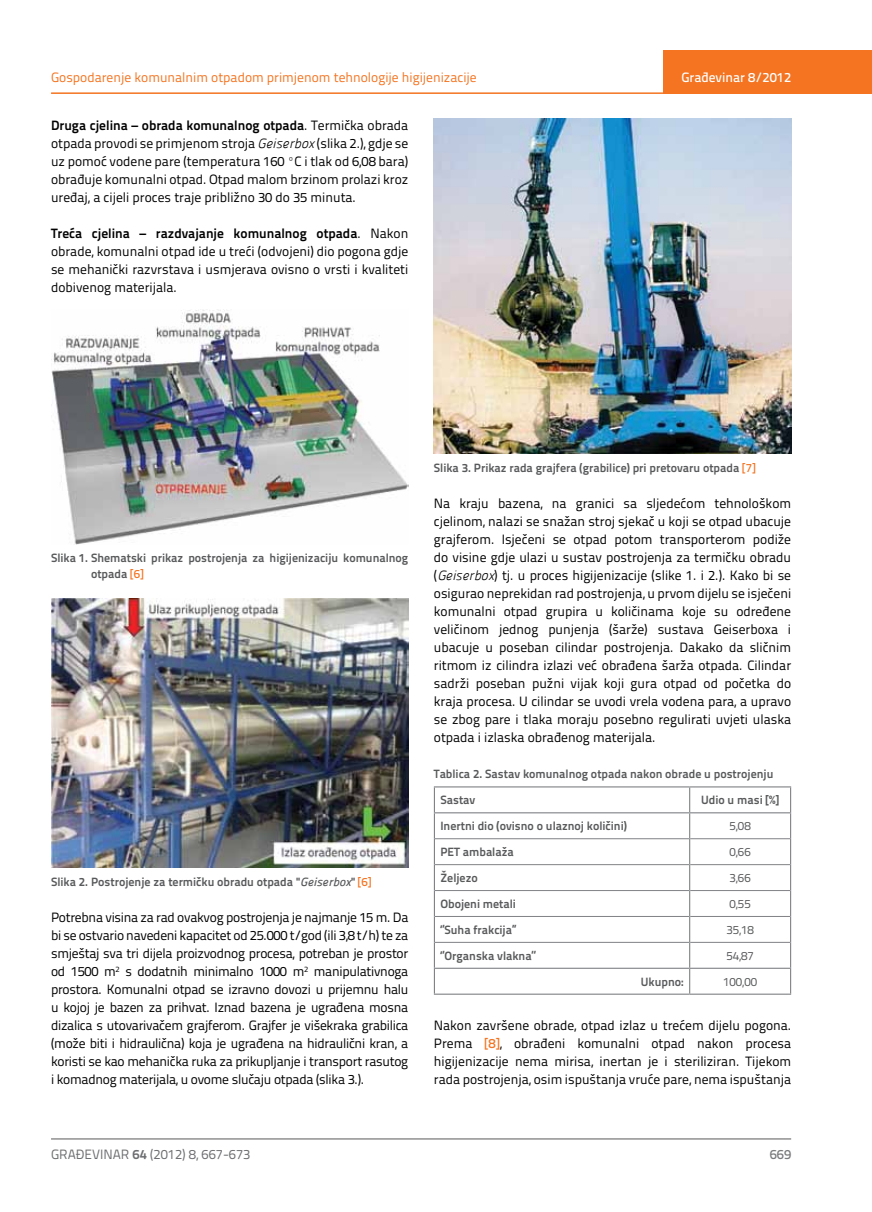
<style>
.page{position:relative;width:872px;height:1212px;background:#fff}
.page>*{position:absolute;margin:0;border:0;box-sizing:border-box;transform-origin:0 0}
.t1{font:13.5px/18px "Titillium Text 22 L";color:#000;text-align:justify}
.t2{font:13.5px "Titillium Text 22 L";color:#f47421}
.t3{font:13.5px "Titillium Text 22 L";color:#6d6e71}
.t4{font:500 13.5px "Titillium Text 22 L";color:#fff}
.t5{font:500 13.5px "Titillium Text 22 L";color:#797a7d}
.t6{font:700 12px/16.5px "Titillium Text 22 L";color:#58595b}
.t7{font:12px "Titillium Text 22 L";color:#58595b}
.s1{font-weight:700}
.s2{font-family:"Panefresco 250 wt";font-style:italic}
.s3{font-weight:500;color:#f47421}
.s4{font-family:"Panefresco 600 wt";font-weight:400;font-style:italic}
</style>
<div class="page">
<hr style="left:51px;top:92px;width:821px;height:2px;background:#f47421">
<div style="left:663px;top:50px;width:209px;height:44px;background:#f47421"></div>
<hr style="left:51px;top:1139px;width:740px;height:1px;background:#58595b">
<img style="left:51px;top:310px;width:357px;height:235px">
<img style="left:51px;top:598px;width:357px;height:269px">
<img style="left:434px;top:119px;width:357px;height:334px">
<hr style="left:435px;top:838px;width:254px;height:1px;background:#808285">
<hr style="left:690px;top:838px;width:100px;height:1px;background:#808285">
<hr style="left:435px;top:864px;width:254px;height:1px;background:#808285">
<hr style="left:690px;top:864px;width:100px;height:1px;background:#808285">
<hr style="left:435px;top:890px;width:254px;height:1px;background:#808285">
<hr style="left:690px;top:890px;width:100px;height:1px;background:#808285">
<hr style="left:435px;top:916px;width:254px;height:1px;background:#808285">
<hr style="left:690px;top:916px;width:100px;height:1px;background:#808285">
<hr style="left:435px;top:942px;width:254px;height:1px;background:#808285">
<hr style="left:690px;top:942px;width:100px;height:1px;background:#808285">
<svg style="left:689px;top:787px;width:1px;height:206px"></svg>
<hr style="left:434px;top:786px;width:255px;height:1px;background:#808285">
<hr style="left:689px;top:786px;width:102px;height:1px;background:#808285">
<hr style="left:434px;top:812px;width:255px;height:1px;background:#808285">
<hr style="left:689px;top:812px;width:102px;height:1px;background:#808285">
<hr style="left:434px;top:968px;width:255px;height:1px;background:#808285">
<svg style="left:434px;top:787px;width:1px;height:206px"></svg>
<hr style="left:689px;top:968px;width:102px;height:1px;background:#808285">
<svg style="left:790px;top:787px;width:1px;height:206px"></svg>
<hr style="left:434px;top:993px;width:255px;height:2px;background:#808285">
<hr style="left:689px;top:993px;width:102px;height:2px;background:#808285">
<p class="t2" style="left:51px;top:68px;width:427px">Gospodarenje komunalnim otpadom primjenom tehnologije higijenizacije</p>
<p class="t1" style="left:51px;top:115px;width:359px"><span class="s1">Druga cjelina – obrada komunalnog otpada</span>. Termička obrada otpada provodi se primjenom stroja <span class="s2">Geiserbox</span> (slika 2.), gdje se uz pomoć vodene pare (temperatura 160 ºC i tlak od 6,08 bara) obrađuje komunalni otpad. Otpad malom brzinom prolazi kroz uređaj, a cijeli proces traje približno 30 do 35 minuta.</p>
<p class="t1" style="left:51px;top:223px;width:359px"><span class="s1">Treća cjelina – razdvajanje komunalnog otpada</span>. Nakon obrade, komunalni otpad ide u treći (odvojeni) dio pogona gdje se mehanički razvrstava i usmjerava ovisno o vrsti i kvaliteti dobivenog materijala.</p>
<p class="t4" style="left:681px;top:67px;width:111px">Građevinar 8/2012</p>
<p class="t6" style="left:91px;top:549px;width:319px;text-indent:-40px">Slika 1. Shematski prikaz postrojenja za higijenizaciju komunalnog otpada <span class="s3">[6]</span></p>
<p class="t6" style="left:51px;top:873px;width:322px">Slika 2. Postrojenje za termičku obradu otpada "<span class="s4">Geiserbox</span>" <span class="s3">[6]</span></p>
<p class="t1" style="left:51px;top:908px;width:359px">Potrebna visina za rad ovakvog postrojenja je najmanje 15 m. Da bi se ostvario navedeni kapacitet od 25.000 t/god (ili 3,8 t/h) te za smještaj sva tri dijela proizvodnog procesa, potreban je prostor od 1500 m<sup>2</sup> s dodatnih minimalno 1000 m<sup>2</sup> manipulativnoga prostora. Komunalni otpad se izravno dovozi u prijemnu halu u kojoj je bazen za prihvat. Iznad bazena je ugrađena mosna dizalica s utovarivačem grajferom. Grajfer je višekraka grabilica (može biti i hidraulična) koja je ugrađena na hidraulični kran, a koristi se kao mehanička ruka za prikupljanje i transport rasutog i komadnog materijala, u ovome slučaju otpada (slika 3.).</p>
<p class="t6" style="left:434px;top:459px;width:323px">Slika 3. Prikaz rada grajfera (grabilice) pri pretovaru otpada <span class="s3">[7]</span></p>
<p class="t1" style="left:434px;top:493px;width:359px">Na kraju bazena, na granici sa sljedećom tehnološkom cjelinom, nalazi se snažan stroj sjekač u koji se otpad ubacuje grajferom. Isječeni se otpad potom transporterom podiže do visine gdje ulazi u sustav postrojenja za termičku obradu (<span class="s2">Geiserbox</span>) tj. u proces higijenizacije (slike 1. i 2.). Kako bi se osigurao neprekidan rad postrojenja, u prvom dijelu se isječeni komunalni otpad grupira u količinama koje su određene veličinom jednog punjenja (šarže) sustava Geiserboxa i ubacuje u poseban cilindar postrojenja. Dakako da sličnim ritmom iz cilindra izlazi već obrađena šarža otpada. Cilindar sadrži poseban pužni vijak koji gura otpad od početka do kraja procesa. U cilindar se uvodi vrela vodena para, a upravo se zbog pare i tlaka moraju posebno regulirati uvjeti ulaska otpada i izlaska obrađenog materijala.</p>
<p class="t6" style="left:434px;top:765px;width:341px">Tablica 2. Sastav komunalnog otpada nakon obrade u postrojenju</p>
<p class="t6" style="left:440px;top:791px;width:36px">Sastav</p>
<p class="t6" style="left:701px;top:791px;width:79px">Udio u masi [%]</p>
<p class="t6" style="left:440px;top:817px;width:188px">Inertni dio (ovisno o ulaznoj količini)</p>
<p class="t7" style="left:729px;top:817px;width:23px">5,08</p>
<p class="t6" style="left:440px;top:843px;width:75px">PET ambalaža</p>
<p class="t7" style="left:729px;top:843px;width:23px">0,66</p>
<p class="t6" style="left:440px;top:869px;width:39px">Željezo</p>
<p class="t7" style="left:729px;top:869px;width:23px">3,66</p>
<p class="t6" style="left:440px;top:895px;width:77px">Obojeni metali</p>
<p class="t7" style="left:729px;top:895px;width:23px">0,55</p>
<p class="t6" style="left:440px;top:921px;width:77px">‘’Suha frakcija’’</p>
<p class="t7" style="left:726px;top:921px;width:29px">35,18</p>
<p class="t6" style="left:440px;top:947px;width:97px">‘’Organska vlakna’’</p>
<p class="t7" style="left:726px;top:947px;width:29px">54,87</p>
<p class="t6" style="left:641px;top:972px;width:44px">Ukupno:</p>
<p class="t7" style="left:723px;top:973px;width:35px">100,00</p>
<p class="t1" style="left:434px;top:1016px;width:359px">Nakon završene obrade, otpad izlaz u trećem dijelu pogona.<br>Prema <span class="s3">[8]</span>, obrađeni komunalni otpad nakon procesa higijenizacije nema mirisa, inertan je i steriliziran. Tijekom rada postrojenja, osim ispuštanja vruće pare, nema ispuštanja</p>
<p class="t3" style="left:51px;top:1144px;width:201px">GRAĐEVINAR <span class="s1">64</span> (2012) 8, 667-673</p>
<p class="t5" style="left:769px;top:1144px;width:23px">669</p>
</div>
